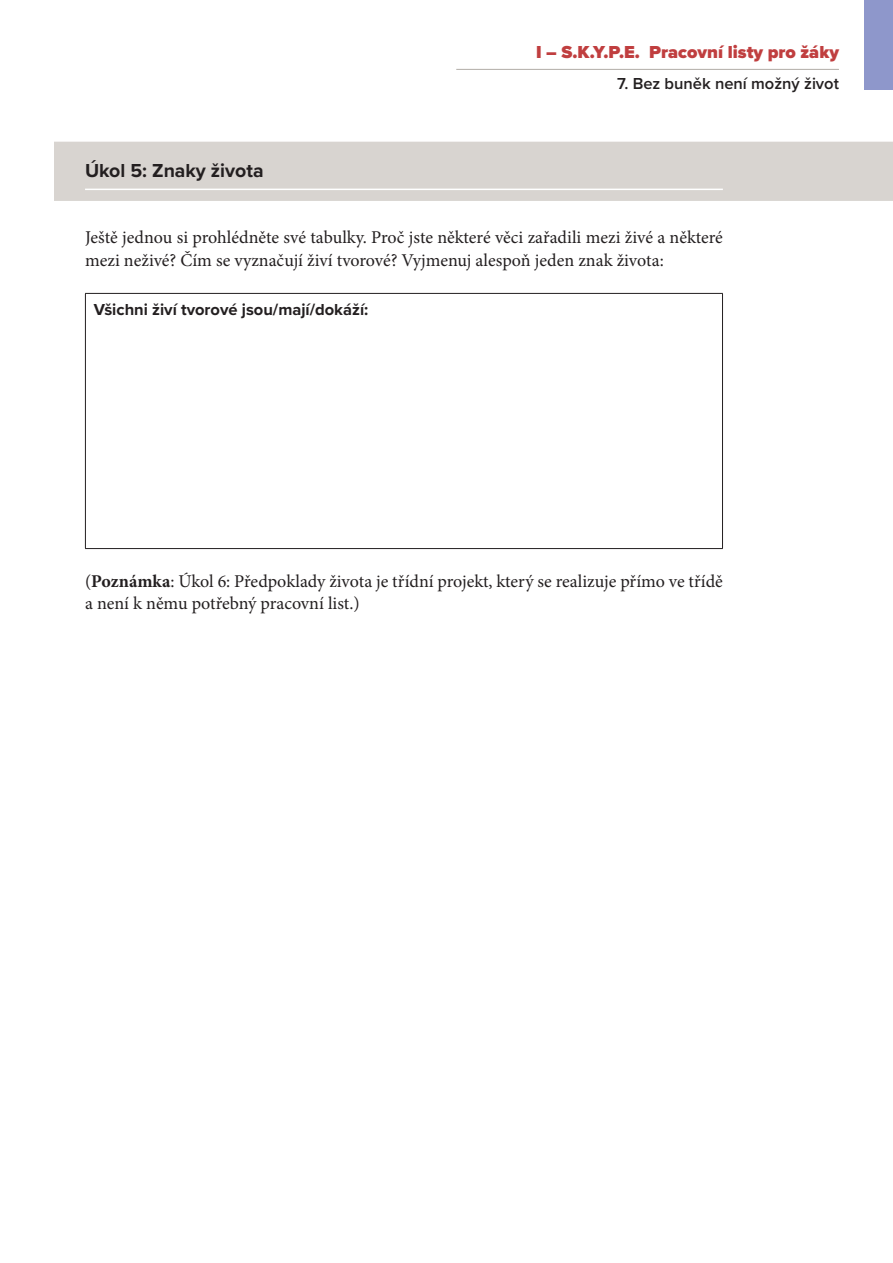
<style>
.page{position:relative;width:893px;height:1263px;background:#fff}
.page>*{position:absolute;margin:0;border:0;box-sizing:border-box;transform-origin:0 0}
.t1{font:700 19.5px "Proxima Nova";color:#231f20}
.t2{font:18px/22.5px "Minion Pro";color:#231f20}
.t3{font:900 18px "Proxima Nova";color:#c03e3f}
.t4{font:700 16.5px "Proxima Nova";color:#231f20}
.t5{font:600 16.5px "Proxima Nova";color:#231f20}
.s1{font-weight:700}
</style>
<div class="page">
<hr style="left:456px;top:69px;width:383px;height:1px;background:#b1ada7">
<div style="left:864px;top:0;width:29px;height:89px;background:#8e97cb"></div>
<div style="left:54px;top:142px;width:839px;height:59px;background:#d8d4d0"></div>
<hr style="left:85px;top:189px;width:638px;height:1px;background:#fff">
<hr style="left:85px;top:293px;width:638px;height:1px;background:#231f20">
<hr style="left:85px;top:294px;width:1px;height:254px;background:#231f20">
<hr style="left:722px;top:294px;width:1px;height:254px;background:#231f20">
<hr style="left:85px;top:548px;width:638px;height:1px;background:#231f20">
<p class="t1" style="left:85px;top:156px;width:180px">Úkol 5: Znaky života</p>
<p class="t3" style="left:536px;top:38px;width:304px">I – S.K.Y.P.E. Pracovní listy pro žáky</p>
<p class="t5" style="left:617px;top:71px;width:223px">7. Bez buněk není možný život</p>
<p class="t2" style="left:85px;top:226px;width:639px">Ještě jednou si prohlédněte své tabulky. Proč jste některé věci zařadili mezi živé a některé mezi neživé? Čím se vyznačují živí tvorové? Vyjmenuj alespoň jeden znak života:</p>
<p class="t4" style="left:94px;top:297px;width:276px">Všichni živí tvorové jsou/mají/dokáží:</p>
<p class="t2" style="left:85px;top:570px;width:639px">(<span class="s1">Poznámka</span>: Úkol 6: Předpoklady života je třídní projekt, který se realizuje přímo ve třídě a není k němu potřebný pracovní list.)</p>
</div>
